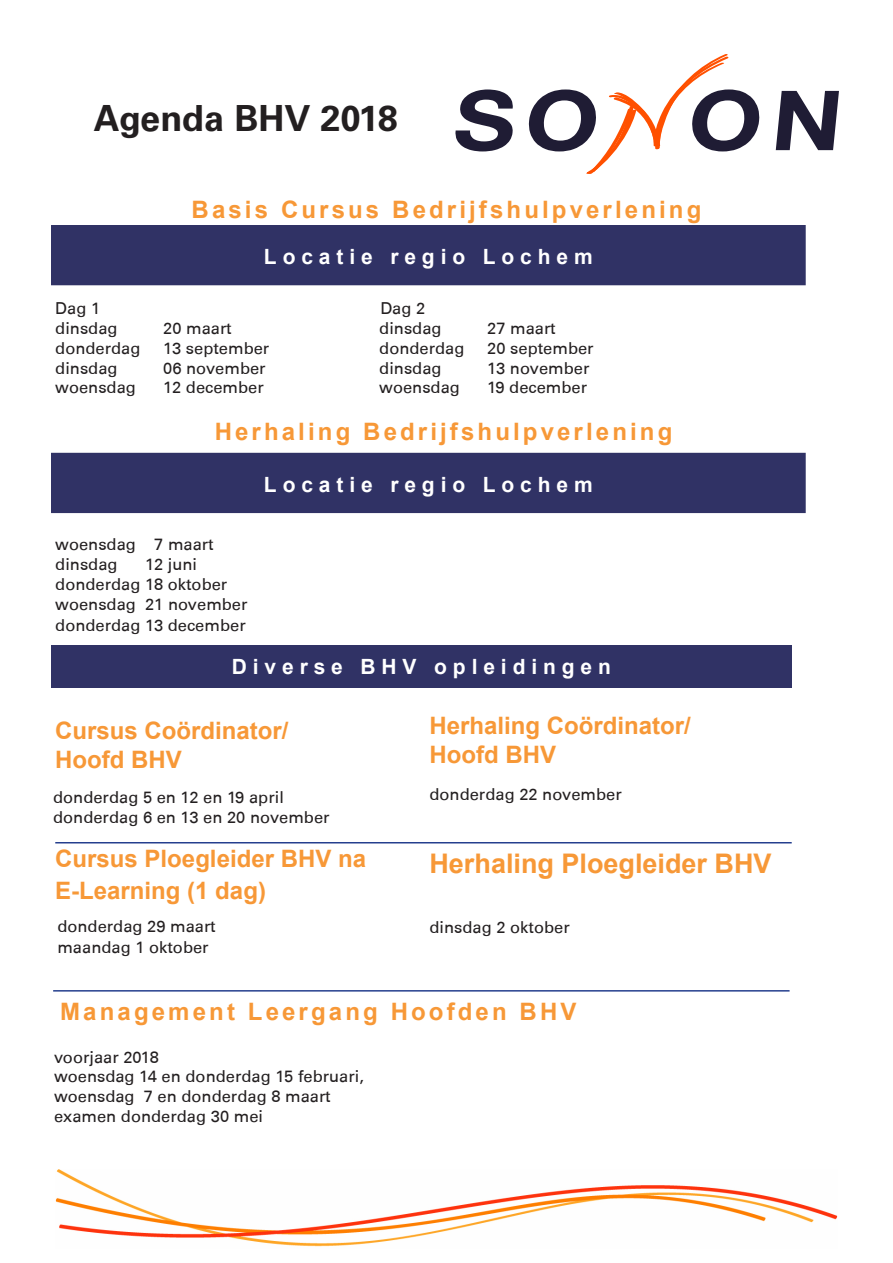
<style>
.page{position:relative;width:893px;height:1263px;background:#fff}
.page>*{position:absolute;margin:0;border:0;box-sizing:border-box;transform-origin:0 0}
.t1{font:700 36px "Univers LT Std";color:#231f20}
.t2{font:700 27px "Arial";color:#f79837}
.t3{font:700 24px/32.4px "Arial";color:#f79837}
.t4{font:700 24px "Arial";letter-spacing:.13em;color:#f79837}
.t5{font:700 21px "Arial";letter-spacing:.28em;color:#fff}
.t6{font:16.5px "Univers 55 Roman";color:#231f20}
</style>
<div class="page">
<svg style="left:455px;top:89px;width:58px;height:62px"></svg>
<svg style="left:776px;top:91px;width:63px;height:59px"></svg>
<svg style="left:529px;top:54px;width:230px;height:120px"></svg>
<div style="left:52px;top:226px;width:753px;height:59px;background:#303265"></div>
<div style="left:51px;top:225px;width:755px;height:60px;border:2px solid #303265"></div>
<img style="left:55px;top:1169px;width:783px;height:78px">
<div style="left:52px;top:453px;width:753px;height:59px;background:#303265"></div>
<div style="left:51px;top:453px;width:755px;height:60px;border:2px solid #303265"></div>
<div style="left:51px;top:645px;width:741px;height:42px;background:#303265"></div>
<hr style="left:55px;top:842px;width:737px;height:1px;background:#253f8e">
<hr style="left:53px;top:990px;width:737px;height:1px;background:#253f8e">
<p class="t1" style="left:94px;top:98px;width:305px">Agenda BHV 2018</p>
<p class="t4" style="left:192px;top:192px;width:511px">Basis Cursus Bedrijfshulpverlening</p>
<p class="t5" style="left:264px;top:242px;width:330px">Locatie regio Lochem</p>
<p class="t6" style="left:55px;top:299px;width:46px">Dag 1</p>
<p class="t6" style="left:380px;top:299px;width:46px">Dag 2</p>
<p class="t6" style="left:55px;top:318px;width:64px">dinsdag</p>
<p class="t6" style="left:163px;top:318px;width:70px">20 maart</p>
<p class="t6" style="left:379px;top:318px;width:64px">dinsdag</p>
<p class="t6" style="left:487px;top:318px;width:70px">27 maart</p>
<p class="t6" style="left:55px;top:338px;width:87px">donderdag</p>
<p class="t6" style="left:163px;top:338px;width:108px">13 september</p>
<p class="t6" style="left:379px;top:338px;width:87px">donderdag</p>
<p class="t6" style="left:487px;top:338px;width:108px">20 september</p>
<p class="t6" style="left:55px;top:358px;width:64px">dinsdag</p>
<p class="t6" style="left:163px;top:358px;width:104px">06 november</p>
<p class="t6" style="left:379px;top:358px;width:64px">dinsdag</p>
<p class="t6" style="left:487px;top:358px;width:104px">13 november</p>
<p class="t6" style="left:55px;top:378px;width:82px">woensdag</p>
<p class="t6" style="left:163px;top:378px;width:102px">12 december</p>
<p class="t6" style="left:379px;top:378px;width:82px">woensdag</p>
<p class="t6" style="left:487px;top:378px;width:101px">19 december</p>
<p class="t4" style="left:215px;top:415px;width:459px">Herhaling Bedrijfshulpverlening</p>
<p class="t5" style="left:264px;top:469px;width:330px">Locatie regio Lochem</p>
<p class="t6" style="left:55px;top:534px;width:160px">woensdag 7 maart</p>
<p class="t6" style="left:55px;top:554px;width:64px">dinsdag</p>
<p class="t6" style="left:145px;top:554px;width:54px">12 juni</p>
<p class="t6" style="left:55px;top:574px;width:174px">donderdag 18 oktober</p>
<p class="t6" style="left:55px;top:594px;width:194px">woensdag 21 november</p>
<p class="t6" style="left:55px;top:615px;width:192px">donderdag 13 december</p>
<p class="t5" style="left:232px;top:652px;width:381px">Diverse BHV opleidingen</p>
<p class="t3" style="left:55px;top:715px;width:235px">Cursus Coördinator/</p>
<p class="t3" style="left:55px;top:744px;width:128px">Hoofd BHV</p>
<p class="t6" style="left:53px;top:787px;width:232px">donderdag 5 en 12 en 19 april</p>
<p class="t6" style="left:53px;top:807px;width:278px">donderdag 6 en 13 en 20 november</p>
<p class="t3" style="left:429px;top:710px;width:263px">Herhaling Coördinator/</p>
<p class="t3" style="left:429px;top:739px;width:128px">Hoofd BHV</p>
<p class="t6" style="left:429px;top:784px;width:194px">donderdag 22 november</p>
<p class="t3" style="left:55px;top:843px;width:312px">Cursus Ploegleider BHV na<br>E-Learning (1 dag)</p>
<p class="t2" style="left:429px;top:844px;width:344px">Herhaling Ploegleider BHV</p>
<p class="t6" style="left:57px;top:916px;width:160px">donderdag 29 maart</p>
<p class="t6" style="left:57px;top:937px;width:153px">maandag 1 oktober</p>
<p class="t6" style="left:429px;top:917px;width:142px">dinsdag 2 oktober</p>
<p class="t4" style="left:60px;top:995px;width:518px">Management Leergang Hoofden BHV</p>
<p class="t6" style="left:54px;top:1047px;width:106px">voorjaar 2018</p>
<p class="t6" style="left:54px;top:1067px;width:312px">woensdag 14 en donderdag 15 februari,</p>
<p class="t6" style="left:54px;top:1086px;width:278px">woensdag 7 en donderdag 8 maart</p>
<p class="t6" style="left:54px;top:1106px;width:211px">examen donderdag 30 mei</p>
</div>
